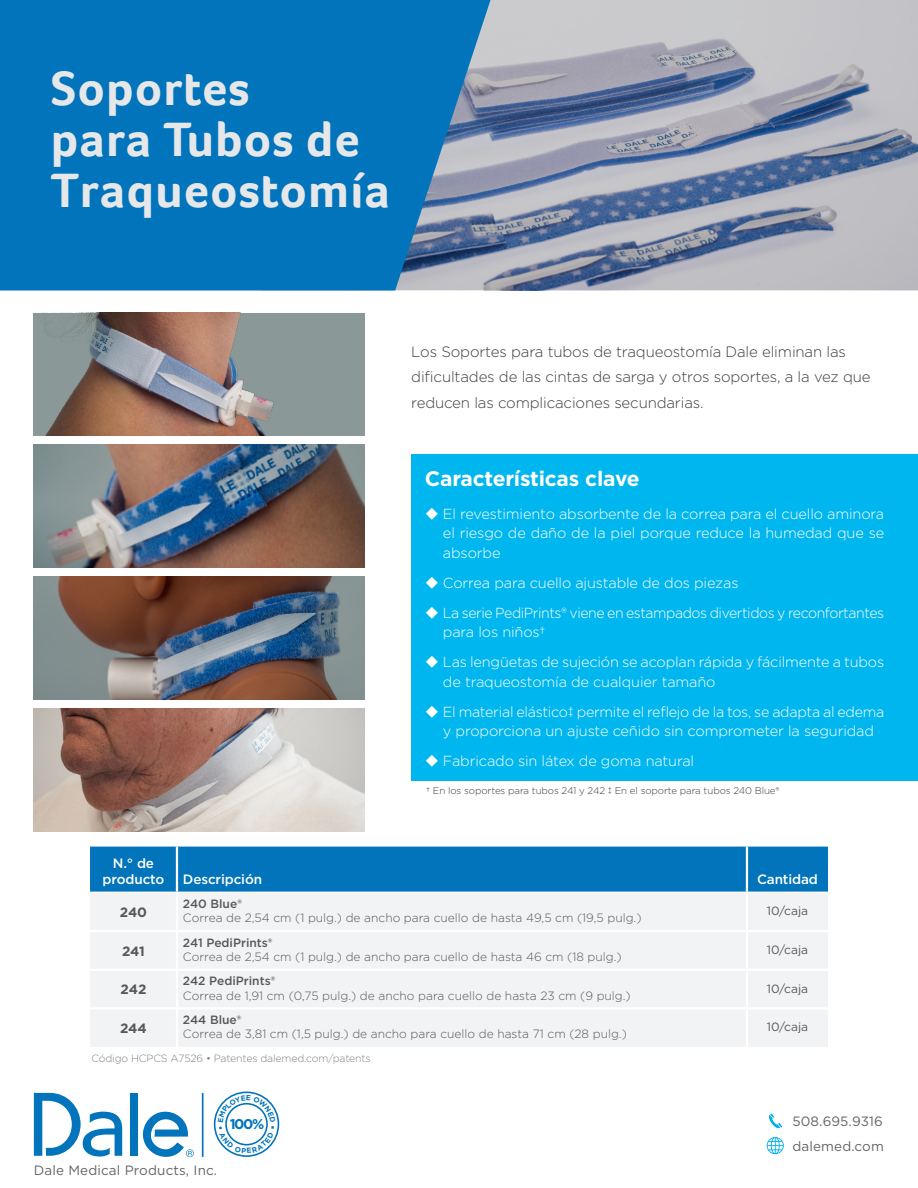
<style>
.page{position:relative;width:918px;height:1188px;background:#fff}
.page>*{position:absolute;margin:0;border:0;box-sizing:border-box;transform-origin:0 0}
.p_H1{font:700 49.5px/51px "Foco";letter-spacing:.02em;color:#e6e7e9}
.p_H3{font:700 21px "Gotham";letter-spacing:-.01em;color:#fff}
.p_body{font:300 15px/25.5px "Gotham";letter-spacing:-.01em;color:#3e3e3f}
.t1{font:300 14.55px/19.5px "Gotham";letter-spacing:-.01em;color:#fff}
.t2{font:300 14.55px/19.5px "Gotham";letter-spacing:-.03em;color:#fff}
.t3{font:700 14.1px "Gotham";color:#0174bc}
.t4{font:13.5px/24.8px "Gotham";letter-spacing:.01em;color:#656568}
.p_order_TBL_header_c{font:500 13.5px/16.2px "Gotham";letter-spacing:-.01em;color:#fff;text-align:center}
.p_order_TBL_num{font:700 13.5px "Gotham";letter-spacing:-.015em;color:#57585a}
.p_order_TBL_header{font:500 13.5px "Gotham";letter-spacing:-.01em;color:#fff}
.p_order_TBL_desc{font:300 12px "Gotham";color:#57585a}
.p_order_TBL_product{font:500 12px "Gotham";color:#57585a}
.p_order_TBL_qty{font:12px "Gotham";color:#57585a}
.p_table_footnotes{font:300 10.5px "Gotham";letter-spacing:-.015em;color:#808285}
.p_footnotes{font:300 9.75px "Gotham";letter-spacing:-.01em;color:#3e3e3f}
</style>
<div class="page">
<svg style="left:495px;top:0;width:423px;height:290px;background:#9fa5b5"></svg>
<svg style="left:0;top:0;width:495px;height:291px;background:#0f77ba"></svg>
<svg style="left:769px;top:1113px;width:13px;height:16px"></svg>
<svg style="left:767px;top:1137px;width:17px;height:17px"></svg>
<div style="left:130px;top:1093px;width:8px;height:63px;background:#0174bc"></div>
<svg style="left:142px;top:1111px;width:52px;height:47px"></svg>
<svg style="left:34px;top:1093px;width:88px;height:64px"></svg>
<hr style="left:202px;top:1093px;width:2px;height:64px;background:#0174bc">
<div style="left:33px;top:313px;width:331px;height:123px;background:#8a9898"></div>
<img style="left:43px;top:313px;width:231px;height:123px">
<img style="left:33px;top:445px;width:331px;height:123px">
<img style="left:33px;top:577px;width:331px;height:123px">
<img style="left:33px;top:709px;width:331px;height:123px">
<div style="left:411px;top:455px;width:507px;height:326px;background:#00b6ef"></div>
<div style="left:90px;top:847px;width:738px;height:45px;background:#0174bc"></div>
<div style="left:90px;top:893px;width:738px;height:154px;background:#f2f3f4"></div>
<hr style="left:176px;top:847px;width:2px;height:45px;background:#fff">
<hr style="left:746px;top:847px;width:2px;height:45px;background:#fff">
<hr style="left:176px;top:893px;width:2px;height:37px;background:#fff">
<hr style="left:746px;top:893px;width:2px;height:37px;background:#fff">
<hr style="left:90px;top:930px;width:87px;height:2px;background:#fff">
<hr style="left:177px;top:930px;width:570px;height:2px;background:#fff">
<hr style="left:176px;top:932px;width:2px;height:37px;background:#fff">
<hr style="left:747px;top:930px;width:81px;height:2px;background:#fff">
<hr style="left:746px;top:932px;width:2px;height:37px;background:#fff">
<hr style="left:90px;top:969px;width:87px;height:2px;background:#fff">
<hr style="left:177px;top:969px;width:570px;height:2px;background:#fff">
<hr style="left:176px;top:971px;width:2px;height:36px;background:#fff">
<hr style="left:747px;top:969px;width:81px;height:2px;background:#fff">
<hr style="left:746px;top:971px;width:2px;height:36px;background:#fff">
<hr style="left:90px;top:1007px;width:87px;height:3px;background:#fff">
<hr style="left:177px;top:1007px;width:570px;height:3px;background:#fff">
<hr style="left:176px;top:1010px;width:2px;height:37px;background:#fff">
<hr style="left:747px;top:1007px;width:81px;height:3px;background:#fff">
<hr style="left:746px;top:1010px;width:2px;height:37px;background:#fff">
<svg style="left:214px;top:1092px;width:65px;height:65px"></svg>
<p class="p_H1" style="left:51px;top:62px;width:341px">Soportes<br>para Tubos de<br>Traqueostomía</p>
<p class="p_body" style="left:411px;top:338px;width:461px">Los Soportes para tubos de traqueostomía Dale eliminan las dificultades de las cintas de sarga y otros soportes, a la vez que reducen las complicaciones secundarias.</p>
<p class="p_H3" style="left:425px;top:464px;width:216px">Características clave</p>
<p class="t1" style="left:443px;top:503px;width:443px;text-align:justify">El revestimiento absorbente de la correa para el cuello aminora el riesgo de daño de la piel porque reduce la humedad que se absorbe</p>
<p class="t1" style="left:443px;top:572px;width:297px">Correa para cuello ajustable de dos piezas</p>
<p class="t2" style="left:443px;top:602px;width:443px">La serie PediPrints® viene en estampados divertidos y reconfortantes para los niños†</p>
<p class="t1" style="left:443px;top:652px;width:443px">Las lengüetas de sujeción se acoplan rápida y fácilmente a tubos de traqueostomía de cualquier tamaño</p>
<p class="t1" style="left:443px;top:701px;width:443px">El material elástico‡ permite el reflejo de la tos, se adapta al edema y proporciona un ajuste ceñido sin comprometer la seguridad</p>
<p class="t1" style="left:443px;top:751px;width:253px">Fabricado sin látex de goma natural</p>
<p class="p_footnotes" style="left:426px;top:784px;width:355px">† En los soportes para tubos 241 y 242 ‡ En el soporte para tubos 240 Blue®</p>
<p class="p_order_TBL_header_c" style="left:103px;top:855px;width:63px">N.° de producto</p>
<p class="p_order_TBL_header" style="left:183px;top:870px;width:81px">Descripción</p>
<p class="p_order_TBL_header_c" style="left:757px;top:871px;width:62px">Cantidad</p>
<p class="p_order_TBL_num" style="left:120px;top:903px;width:29px">240</p>
<p class="p_order_TBL_product" style="left:183px;top:896px;width:60px">240 Blue®</p>
<p class="p_order_TBL_desc" style="left:183px;top:911px;width:460px">Correa de 2,54 cm (1 pulg.) de ancho para cuello de hasta 49,5 cm (19,5 pulg.)</p>
<p class="p_order_TBL_qty" style="left:767px;top:903px;width:43px">10/caja</p>
<p class="p_order_TBL_num" style="left:122px;top:942px;width:24px">241</p>
<p class="p_order_TBL_product" style="left:183px;top:935px;width:91px">241 PediPrints®</p>
<p class="p_order_TBL_desc" style="left:183px;top:949px;width:440px">Correa de 2,54 cm (1 pulg.) de ancho para cuello de hasta 46 cm (18 pulg.)</p>
<p class="p_order_TBL_qty" style="left:767px;top:942px;width:43px">10/caja</p>
<p class="p_order_TBL_num" style="left:121px;top:981px;width:27px">242</p>
<p class="p_order_TBL_product" style="left:183px;top:973px;width:94px">242 PediPrints®</p>
<p class="p_order_TBL_desc" style="left:183px;top:988px;width:449px">Correa de 1,91 cm (0,75 pulg.) de ancho para cuello de hasta 23 cm (9 pulg.)</p>
<p class="p_order_TBL_qty" style="left:767px;top:981px;width:43px">10/caja</p>
<p class="p_order_TBL_num" style="left:120px;top:1019px;width:28px">244</p>
<p class="p_order_TBL_product" style="left:183px;top:1012px;width:60px">244 Blue®</p>
<p class="p_order_TBL_desc" style="left:183px;top:1027px;width:445px">Correa de 3,81 cm (1,5 pulg.) de ancho para cuello de hasta 71 cm (28 pulg.)</p>
<p class="p_order_TBL_qty" style="left:767px;top:1019px;width:43px">10/caja</p>
<p class="p_table_footnotes" style="left:92px;top:1052px;width:281px">Código HCPCS A7526 • Patentes dalemed.com/patents</p>
<p class="t3" style="left:230px;top:1115px;width:36px">100%</p>
<p class="t4" style="left:34px;top:1157px;width:185px">Dale Medical Products, Inc.</p>
<p class="t4" style="left:792px;top:1109px;width:93px">508.695.9316 dalemed.com</p>
</div>
